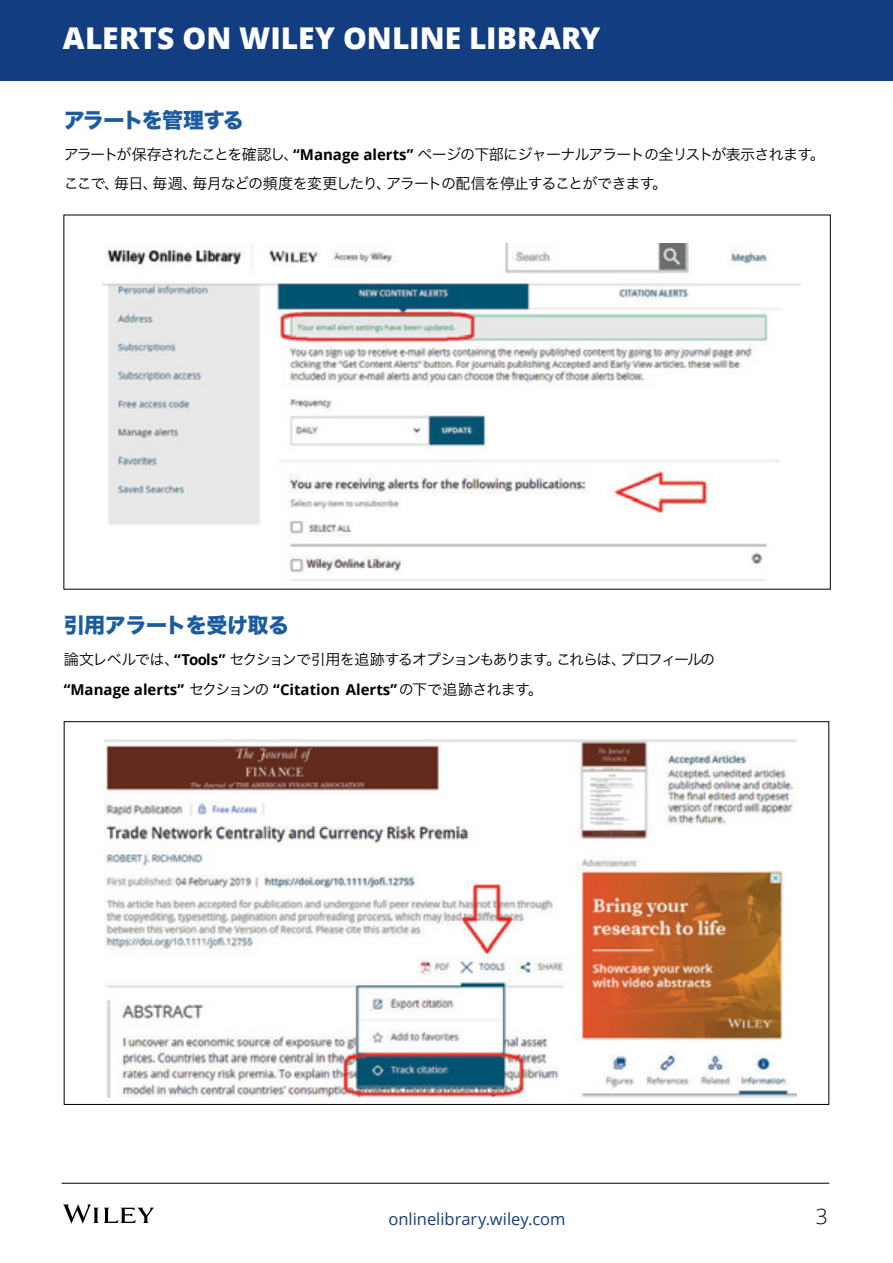
<style>
.page{position:relative;width:893px;height:1263px;background:#fff}
.page>*{position:absolute;margin:0;border:0;box-sizing:border-box;transform-origin:0 0}
.t1{font:800 30px "Open Sans";color:#fff}
.Body_copy{font:21px "Hira Kaku Std W8";letter-spacing:-.02em;color:#1b5ba0}
.Body_copy-2{font:21px "Hira Kaku Std W8";letter-spacing:-.055em;color:#1b5ba0}
.t2{font:300 21px "Open Sans";color:#000}
.t3{font:16.5px "Open Sans";color:#123d80}
.Body_copy-3{font:15px/29.5px "Hira Kaku Pro W3";letter-spacing:-.055em;color:#000}
.Body_copy-4{font:15px/29.7px "Hira Kaku Pro W3";letter-spacing:-.115em;color:#000}
.s1{font-family:"Open Sans";font-weight:700}
</style>
<div class="page">
<svg style="left:63px;top:1204px;width:91px;height:19px"></svg>
<hr style="left:62px;top:1183px;width:767px;height:1px;background:#000">
<div style="left:0;top:0;width:893px;height:81px;background:#123d80"></div>
<img style="left:102px;top:244px;width:699px;height:337px">
<img style="left:105px;top:739px;width:691px;height:358px">
<h1 class="t1" style="left:63px;top:15px;width:539px">ALERTS ON WILEY ONLINE LIBRARY</h1>
<p class="Body_copy-2" style="left:64px;top:108px;width:182px">アラートを管理する</p>
<p class="Body_copy-3" style="left:64px;top:138px;width:763px">アラートが保存されたことを確認し、<span class="s1">“Manage alerts”</span> ページの下部にジャーナルアラートの全リストが表示されます。ここで、毎日、毎週、毎月などの頻度を変更したり、アラートの配信を停止することができます。</p>
<p class="Body_copy" style="left:64px;top:613px;width:227px">引用アラートを受け取る</p>
<p class="Body_copy-4" style="left:64px;top:643px;width:653px">論文レベルでは、<span class="s1">“Tools”</span> セクションで引用を追跡するオプションもあります。これらは、プロフィールの<span class="s1">“Manage alerts”</span> セクションの <span class="s1">“Citation Alerts”</span> の下で追跡されます。</p>
<p class="t3" style="left:388px;top:1207px;width:179px">onlinelibrary.wiley.com</p>
<h2 class="t2" style="left:816px;top:1201px;width:13px">3</h2>
</div>
